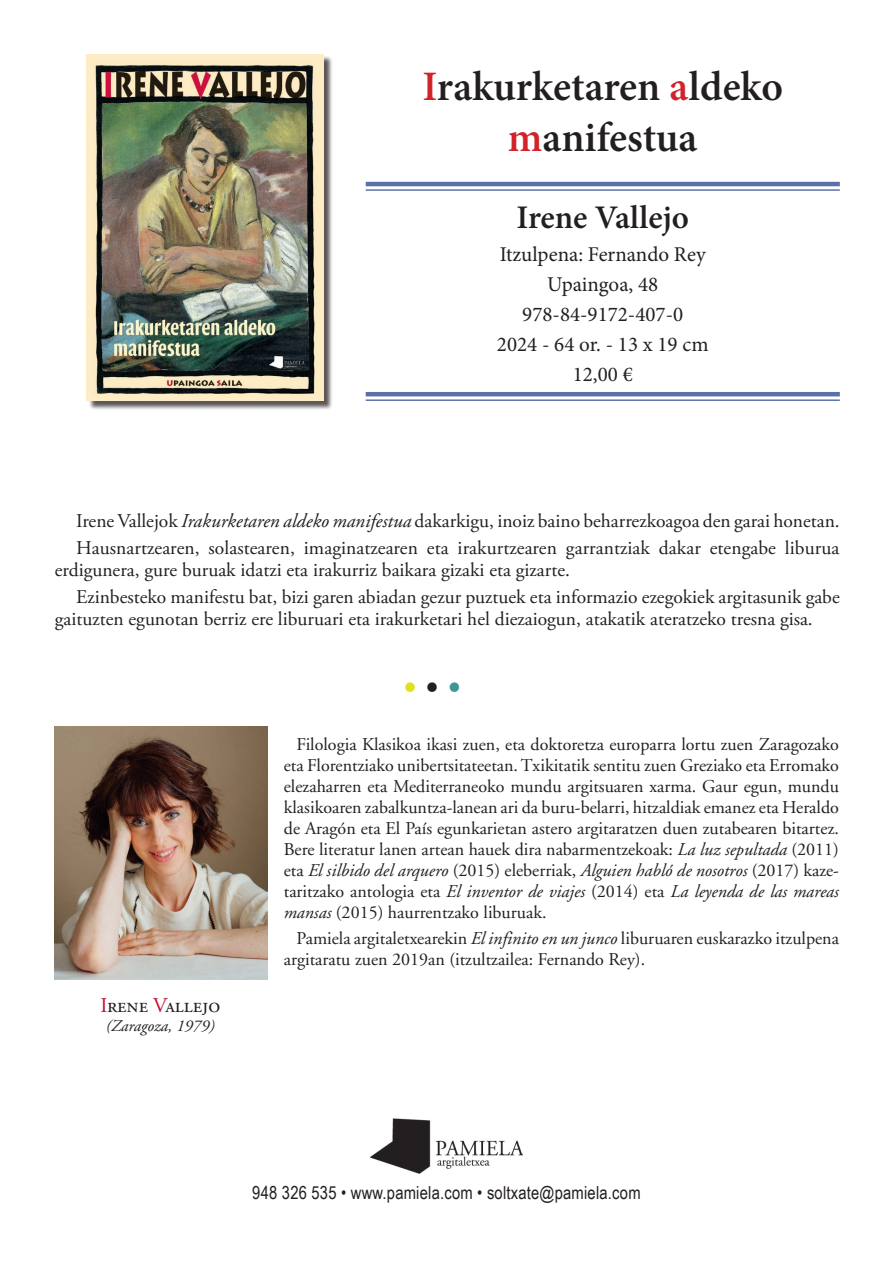
<style>
.page{position:relative;width:893px;height:1263px;background:#fff}
.page>*{position:absolute;margin:0;border:0;box-sizing:border-box;transform-origin:0 0}
.t1{font:600 42px "Minion Pro";color:#231f20}
.t2{font:36px "Minion Pro";color:#dde21c}
.t3{font:600 33px "Minion Pro";color:#231f20}
.t4{font:21px "Minion Pro";color:#231f20}
.Texto_Gen{font:21px "Adobe Garamond Regular SC";color:#231f20}
.TextoCC{font:19.5px/22.5px "Adobe Garamond Pro";color:#231f20}
.Texto_Gen-2{font:18px/21px "Adobe Garamond";color:#231f20;text-align:justify}
.t5{font:18px "Arial Narrow";letter-spacing:.01em;color:#231f20}
.Texto_Gen-3{font:italic 16.5px "Adobe Garamond";color:#231f20}
.s1{color:#d1232a}
.s2{font-style:italic}
.s3{color:#231f20}
.s4{color:#3c9696}
.s5{color:#c3102f}
</style>
<div class="page">
<img style="left:371px;top:1118px;width:151px;height:55px">
<hr style="left:366px;top:182px;width:474px;height:4px;background:#5b6faa">
<hr style="left:366px;top:189px;width:474px;height:2px;background:#253f8e">
<hr style="left:366px;top:392px;width:474px;height:4px;background:#5b6faa">
<hr style="left:366px;top:399px;width:474px;height:2px;background:#253f8e">
<div style="left:89px;top:56px;width:244px;height:355px;background:#231f20;opacity:.75"></div>
<img style="left:87px;top:54px;width:236px;height:347px">
<img style="left:54px;top:726px;width:214px;height:253px">
<p class="t1" style="left:422px;top:58px;width:362px"><span class="s1">I</span>rakurketaren <span class="s1">a</span>ldeko</p>
<p class="t1" style="left:508px;top:108px;width:191px"><span class="s1">m</span>anifestua</p>
<p class="t3" style="left:516px;top:195px;width:174px">Irene Vallejo</p>
<p class="t4" style="left:500px;top:240px;width:208px">Itzulpena: Fernando Rey</p>
<p class="t4" style="left:547px;top:270px;width:113px">Upaingoa, 48</p>
<p class="t4" style="left:522px;top:300px;width:162px">978-84-9172-407-0</p>
<p class="t4" style="left:497px;top:330px;width:213px">2024 - 64 or. - 13 x 19 cm</p>
<p class="t4" style="left:573px;top:360px;width:61px">12,00 €</p>
<p class="TextoCC" style="left:76px;top:510px;width:765px">Irene Vallejok <span class="s2">Irakurketaren aldeko manifestua</span> dakarkigu, inoiz baino beharrezkoagoa den garai honetan.</p>
<p class="TextoCC" style="left:55px;top:537px;width:786px;text-indent:21px">Hausnartzearen, solastearen, imaginatzearen eta irakurtzearen garrantziak dakar etengabe liburua erdigunera, gure buruak idatzi eta irakurriz baikara gizaki eta gizarte.</p>
<p class="TextoCC" style="left:55px;top:586px;width:786px;text-indent:21px">Ezinbesteko manifestu bat, bizi garen abiadan gezur puztuek eta informazio ezegokiek argitasunik gabe gaituzten egunotan berriz ere liburuari eta irakurketari hel diezaiogun, atakatik ateratzeko tresna gisa.</p>
<p class="t2" style="left:403px;top:659px;width:60px">•<span class="s3">•</span><span class="s4">•</span></p>
<p class="Texto_Gen" style="left:100px;top:994px;width:121px"><span class="s5">I</span>rene <span class="s5">V</span>allejo</p>
<p class="Texto_Gen-3" style="left:106px;top:1016px;width:110px">(Zaragoza, 1979)</p>
<p class="Texto_Gen-2" style="left:284px;top:735px;width:557px;text-indent:13px">Filologia Klasikoa ikasi zuen, eta doktoretza europarra lortu zuen Zaragozako eta Florentziako unibertsitateetan. Txikitatik sentitu zuen Greziako eta Erromako elezaharren eta Mediterraneoko mundu argitsuaren xarma. Gaur egun, mundu klasikoaren zabalkuntza-lanean ari da buru-belarri, hitzaldiak emanez eta Heraldo de Aragón eta El País egunkarietan astero argitaratzen duen zutabearen bitartez.<br>Bere literatur lanen artean hauek dira nabarmentzekoak: <span class="s2">La luz sepultada</span> (2011) eta <span class="s2">El silbido del arquero</span> (2015) eleberriak, <span class="s2">Alguien habló de nosotros</span> (2017) kaze&shy;taritzako antologia eta <span class="s2">El inventor de viajes</span> (2014) eta <span class="s2">La leyenda de las mareas mansas</span> (2015) haurrentzako liburuak.</p>
<p class="Texto_Gen-2" style="left:284px;top:928px;width:557px;text-indent:13px">Pamiela argitaletxearekin <span class="s2">El infinito en un junco</span> liburuaren euskarazko itzulpena argitaratu zuen 2019an (itzultzailea: Fernando Rey).</p>
<p class="t5" style="left:252px;top:1179px;width:390px">948 326 535 • www.pamiela.com • soltxate@pamiela.com</p>
</div>
